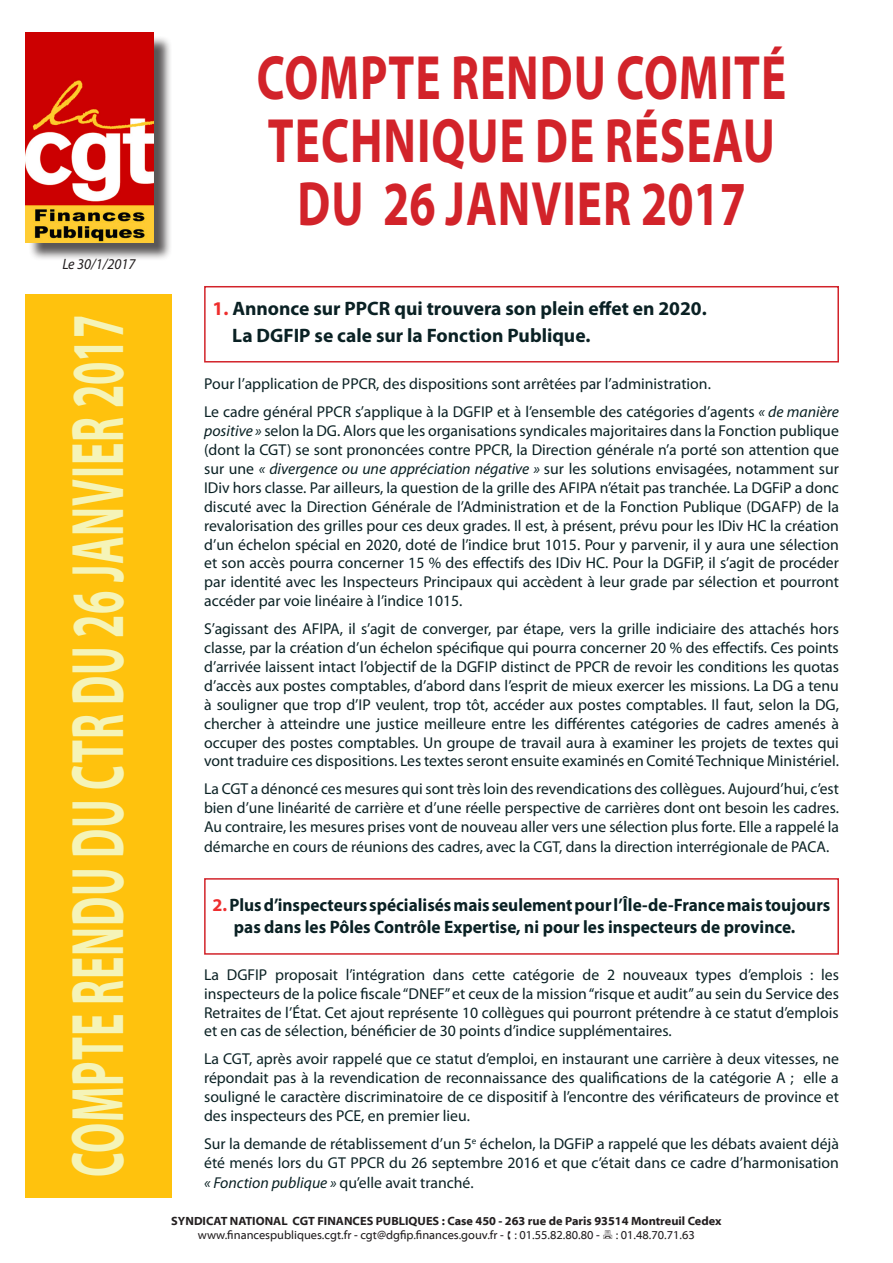
<style>
.page{position:relative;width:893px;height:1263px;background:#fff}
.page>*{position:absolute;margin:0;border:0;box-sizing:border-box;transform-origin:0 0}
.t1{font:700 75px "Myriad Pro";letter-spacing:.02em;color:#f5f4b8;scale:.56 1}
.t2{font:700 63px/63px "Myriad Pro";letter-spacing:.02em;color:#d2232a;text-align:center;scale:.75 1}
.t3{font:700 19.5px/27px "Myriad Pro";color:#0a2124}
.t4{font:700 18px/21.6px "Myriad Pro";color:#0a2124;scale:.96 1}
.t5{font:15.75px/18.9px "Myriad Pro";color:#0a2124;text-align:justify}
.puces_noire_copie_2{font:italic 15px "Myriad Pro";color:#231f20;scale:.95 1}
.t6{font:700 12px/14.4px "Myriad Web Pro";color:#231f20}
.t7{font:12px "Myriad Web Pro";color:#231f20}
.s1{color:#ee2e2d}
.s2{font-style:italic}
.s3{color:#ee2e2f}
.s4{font-weight:400}
</style>
<div class="page">
<div style="left:28px;top:35px;width:145px;height:226px;background:#231f20;opacity:.75"></div>
<img style="left:26px;top:33px;width:128px;height:209px">
<div style="left:25px;top:294px;width:147px;height:904px;background:#ffc20d"></div>
<div style="left:204px;top:286px;width:635px;height:76px;border:2px solid #d2232a"></div>
<div style="left:204px;top:878px;width:635px;height:77px;border:2px solid #d2232a"></div>
<p class="puces_noire_copie_2" style="left:62px;top:254px;width:78px">Le 30/1/2017</p>
<p class="t1" style="left:49px;top:1177px;width:1541px;rotate:-90deg">COMPTE RENDU DU CTR DU 26 JANVIER 2017</p>
<p class="t2" style="left:257px;top:44px;width:707px">COMPTE RENDU COMITÉ<br>TECHNIQUE DE RÉSEAU<br>DU 26 JANVIER 2017</p>
<p class="t3" style="left:232px;top:295px;width:476px;text-indent:-20px"><span class="s1">1.</span> Annonce sur PPCR qui trouvera son plein effet en 2020.<br>La DGFIP se cale sur la Fonction Publique.</p>
<p class="t5" style="left:204px;top:374px;width:508px">Pour l’application de PPCR, des dispositions sont arrêtées par l’administration.</p>
<p class="t5" style="left:204px;top:402px;width:636px">Le cadre général PPCR s’applique à la DGFIP et à l’ensemble des catégories d’agents <span class="s2">« de manière positive »</span> selon la DG. Alors que les organisations syndicales majoritaires dans la Fonction publique (dont la CGT) se sont prononcées contre PPCR, la Direction générale n’a porté son attention que sur une <span class="s2">« divergence ou une appréciation négative »</span> sur les solutions envisagées, notamment sur IDiv hors classe. Par ailleurs, la question de la grille des AFIPA n’était pas tranchée. La DGFiP a donc discuté avec la Direction Générale de l’Administration et de la Fonction Publique (DGAFP) de la revalorisation des grilles pour ces deux grades. Il est, à présent, prévu pour les IDiv HC la création d’un échelon spécial en 2020, doté de l’indice brut 1015. Pour y parvenir, il y aura une sélection et son accès pourra concerner 15 % des effectifs des IDiv HC. Pour la DGFiP, il s’agit de procéder par identité avec les Inspecteurs Principaux qui accèdent à leur grade par sélection et pourront accéder par voie linéaire à l’indice 1015.</p>
<p class="t5" style="left:204px;top:619px;width:636px">S’agissant des AFIPA, il s’agit de converger, par étape, vers la grille indiciaire des attachés hors classe, par la création d’un échelon spécifique qui pourra concerner 20 % des effectifs. Ces points d’arrivée laissent intact l’objectif de la DGFIP distinct de PPCR de revoir les conditions les quotas d’accès aux postes comptables, d’abord dans l’esprit de mieux exercer les missions. La DG a tenu à souligner que trop d’IP veulent, trop tôt, accéder aux postes comptables. Il faut, selon la DG, chercher à atteindre une justice meilleure entre les différentes catégories de cadres amenés à occuper des postes comptables. Un groupe de travail aura à examiner les projets de textes qui vont traduire ces dispositions. Les textes seront ensuite examinés en Comité Technique Ministériel.</p>
<p class="t5" style="left:204px;top:779px;width:636px">La CGT a dénoncé ces mesures qui sont très loin des revendications des collègues. Aujourd’hui, c’est bien d’une linéarité de carrière et d’une réelle perspective de carrières dont ont besoin les cadres.<br>Au contraire, les mesures prises vont de nouveau aller vers une sélection plus forte. Elle a rappelé la démarche en cours de réunions des cadres, avec la CGT, dans la direction interrégionale de PACA.</p>
<p class="t4" style="left:234px;top:894px;width:623px;text-indent:-21px"><span class="s3">2.</span> Plus d’inspecteurs spécialisés mais seulement pour l’Île-de-France mais toujours pas dans les Pôles Contrôle Expertise, ni pour les inspecteurs de province.</p>
<p class="t5" style="left:204px;top:965px;width:636px">La DGFIP proposait l’intégration dans cette catégorie de 2 nouveaux types d’emplois : les inspecteurs de la police fiscale ‘‘DNEF’’ et ceux de la mission ‘‘risque et audit’’ au sein du Service des Retraites de l’État. Cet ajout représente 10 collègues qui pourront prétendre à ce statut d’emplois et en cas de sélection, bénéficier de 30 points d’indice supplémentaires.</p>
<p class="t5" style="left:204px;top:1049px;width:636px">La CGT, après avoir rappelé que ce statut d’emploi, en instaurant une carrière à deux vitesses, ne répondait pas à la revendication de reconnaissance des qualifications de la catégorie A ; elle a souligné le caractère discriminatoire de ce dispositif à l’encontre des vérificateurs de province et des inspecteurs des PCE, en premier lieu.</p>
<p class="t5" style="left:204px;top:1134px;width:636px">Sur la demande de rétablissement d’un 5<sup>e</sup> échelon, la DGFiP a rappelé que les débats avaient déjà été menés lors du GT PPCR du 26 septembre 2016 et que c’était dans ce cadre d’harmonisation</p>
<p class="t5" style="left:204px;top:1173px;width:271px"><span class="s2">« Fonction publique »</span> qu’elle avait tranché.</p>
<p class="t6" style="left:198px;top:1214px;width:525px;text-indent:-27px">SYNDICAT NATIONAL CGT FINANCES PUBLIQUES : Case 450 - 263 rue de Paris 93514 Montreuil Cedex <span class="s4">www.financespubliques.cgt.fr - cgt@dgfip.finances.gouv.fr - : 01.55.82.80.80 -</span></p>
<p class="t7" style="left:616px;top:1229px;width:81px">: 01.48.70.71.63</p>
</div>
